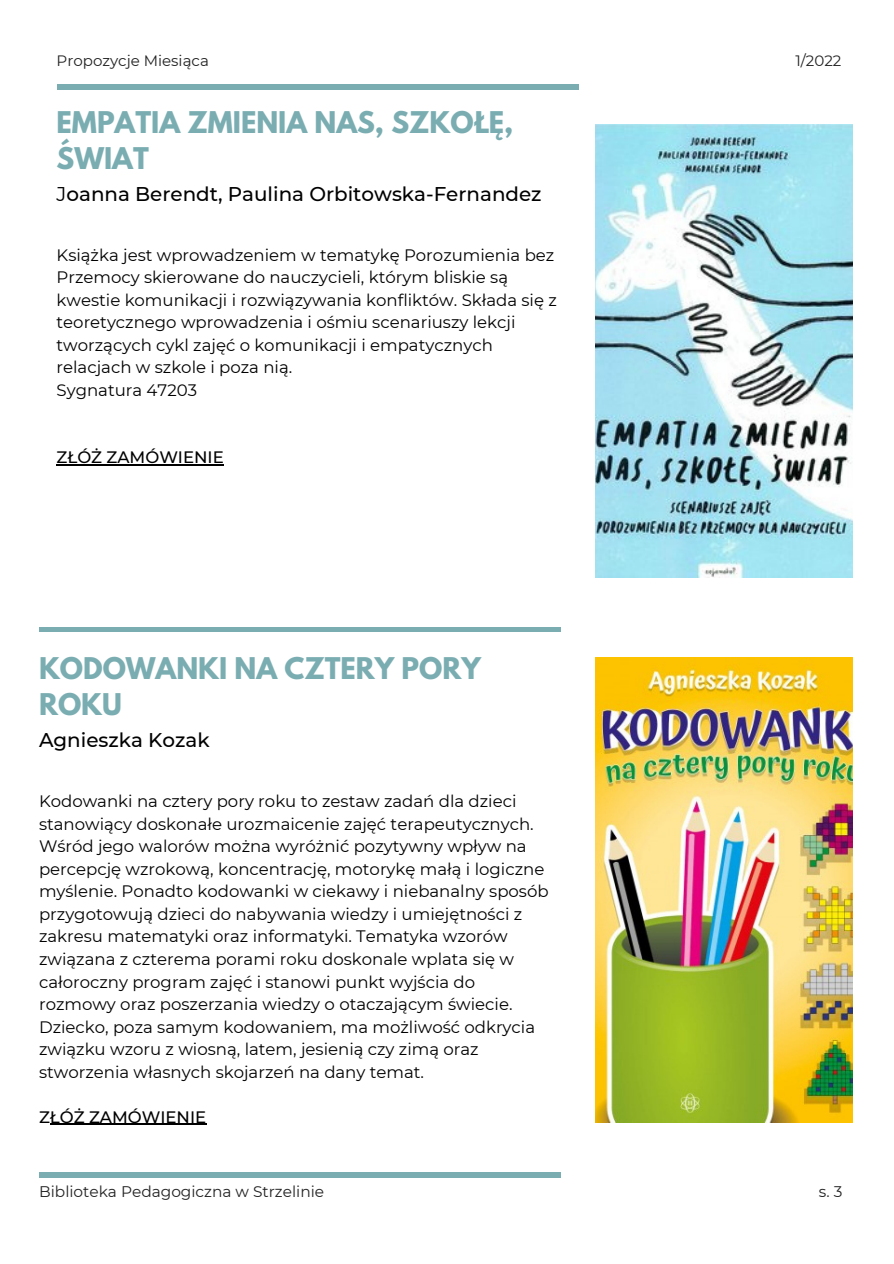
<style>
.page{position:relative;width:894px;height:1264px;background:#fff}
.page>*{position:absolute;margin:0;border:0;box-sizing:border-box;transform-origin:0 0}
.t1{font:700 26.55px/36px "League Spartan";color:#7aadb1}
.t2{font:500 19.8px "Montserrat";color:#000}
.t3{font:16.5px/22.5px "Montserrat";color:#000}
.t4{font:500 16.5px "Montserrat";color:#000}
.t5{font:15.3px "Montserrat";color:#222}
.t6{font:15px "Montserrat";color:#222}
.s1{font-weight:400}
</style>
<div class="page">
<img style="left:595px;top:657px;width:256px;height:465px">
<img style="left:595px;top:125px;width:256px;height:452px">
<hr style="left:50px;top:1123px;width:156px;height:1px;background:#000">
<hr style="left:57px;top:464px;width:167px;height:2px;background:#000">
<div style="left:39px;top:627px;width:521px;height:5px;background:#7aadb1"></div>
<div style="left:39px;top:1172px;width:522px;height:5px;background:#7aadb1"></div>
<div style="left:57px;top:84px;width:521px;height:5px;background:#7aadb1"></div>
<p class="t6" style="left:57px;top:51px;width:154px">Propozycje Miesiąca</p>
<p class="t6" style="left:795px;top:51px;width:47px">1/2022</p>
<p class="t1" style="left:57px;top:107px;width:458px">EMPATIA ZMIENIA NAS, SZKOŁĘ,<br>ŚWIAT</p>
<p class="t2" style="left:57px;top:181px;width:486px"><span class="s1">J</span>oanna Berendt, Paulina Orbitowska-Fernandez</p>
<p class="t3" style="left:57px;top:243px;width:501px">Książka jest wprowadzeniem w tematykę Porozumienia bez Przemocy skierowane do nauczycieli, którym bliskie są kwestie komunikacji i rozwiązywania konfliktów. Składa się z teoretycznego wprowadzenia i ośmiu scenariuszy lekcji tworzących cykl zajęć o komunikacji i empatycznych relacjach w szkole i poza nią.</p>
<p class="t3" style="left:57px;top:379px;width:142px">Sygnatura 47203</p>
<p class="t4" style="left:57px;top:447px;width:169px">ZŁÓŻ ZAMÓWIENIE</p>
<p class="t1" style="left:39px;top:654px;width:443px">KODOWANKI NA CZTERY PORY<br>ROKU</p>
<p class="t2" style="left:39px;top:728px;width:172px">Agnieszka Kozak</p>
<p class="t3" style="left:39px;top:790px;width:511px">Kodowanki na cztery pory roku to zestaw zadań dla dzieci stanowiący doskonałe urozmaicenie zajęć terapeutycznych.<br>Wśród jego walorów można wyróżnić pozytywny wpływ na percepcję wzrokową, koncentrację, motorykę małą i logiczne myślenie. Ponadto kodowanki w ciekawy i niebanalny sposób przygotowują dzieci do nabywania wiedzy i umiejętności z zakresu matematyki oraz informatyki. Tematyka wzorów związana z czterema porami roku doskonale wplata się w całoroczny program zajęć i stanowi punkt wyjścia do rozmowy oraz poszerzania wiedzy o otaczającym świecie.<br>Dziecko, poza samym kodowaniem, ma możliwość odkrycia związku wzoru z wiosną, latem, jesienią czy zimą oraz stworzenia własnych skojarzeń na dany temat.</p>
<p class="t4" style="left:39px;top:1106px;width:169px">ZŁÓŻ ZAMÓWIENIE</p>
<p class="t5" style="left:39px;top:1182px;width:286px">Biblioteka Pedagogiczna w Strzelinie</p>
<p class="t5" style="left:818px;top:1182px;width:25px">s. 3</p>
</div>
